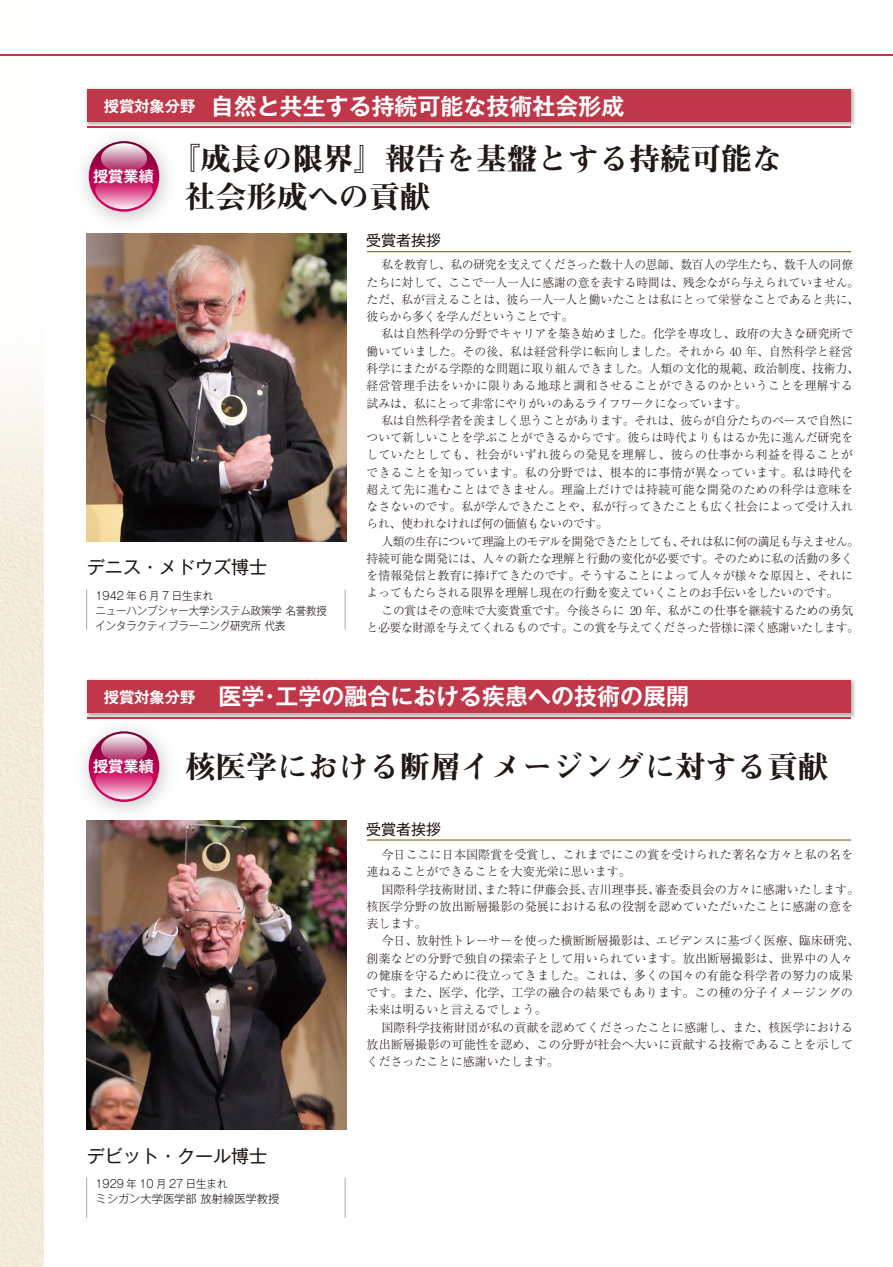
<style>
.page{position:relative;width:893px;height:1267px;background:#fff}
.page>*{position:absolute;margin:0;border:0;box-sizing:border-box;transform-origin:0 0}
.t1{font:30.6px/38.2px "Midashi Min Pro MA31";color:#221815}
.t2{font:700 22.95px "Gothic MB101 Pro De";color:#fff}
.t3{font:18px "Gothic MB101 Pro";color:#221815}
.t4{font:700 15.15px "Gothic MB101 Pro De";color:#fff}
.t5{font:15px "Gothic MB101 Pro";color:#221815}
.t6{font:300 12px/17.2px "Ryumin Pro";color:#221815}
.t7{font:300 12px/17.2px "Ryumin Pro";letter-spacing:-.025em;color:#221815}
.t8{font:300 11.25px/15px "Gothic MB101 Pro";color:#221815;scale:.92 1}
.s1{font-size:15.3px}
</style>
<div class="page">
<img style="left:0;top:372px;width:43px;height:894px">
<img style="left:87px;top:820px;width:259px;height:309px">
<img style="left:87px;top:233px;width:259px;height:308px">
<img style="left:88px;top:88px;width:767px;height:40px">
<div style="left:87px;top:89px;width:763px;height:33px;background:#c03749"></div>
<hr style="left:87px;top:126px;width:763px;height:2px;background:#c03749">
<hr style="left:344px;top:589px;width:1px;height:40px;background:#aaabab">
<hr style="left:86px;top:589px;width:1px;height:40px;background:#aaabab">
<hr style="left:367px;top:251px;width:483px;height:1px;background:#705500">
<img style="left:84px;top:90px;width:132px;height:179px">
<svg style="left:89px;top:141px;width:70px;height:71px"></svg>
<svg style="left:101px;top:143px;width:46px;height:30px"></svg>
<svg style="left:95px;top:174px;width:57px;height:35px;background:#d7568f"></svg>
<img style="left:88px;top:679px;width:767px;height:40px">
<div style="left:87px;top:680px;width:763px;height:33px;background:#c03749"></div>
<hr style="left:87px;top:717px;width:763px;height:1px;background:#c03749">
<hr style="left:344px;top:1177px;width:1px;height:40px;background:#aaabab">
<hr style="left:86px;top:1177px;width:1px;height:40px;background:#aaabab">
<hr style="left:367px;top:839px;width:483px;height:1px;background:#705500">
<img style="left:36px;top:680px;width:180px;height:179px">
<svg style="left:89px;top:731px;width:70px;height:71px"></svg>
<svg style="left:101px;top:733px;width:46px;height:30px"></svg>
<svg style="left:95px;top:764px;width:57px;height:35px;background:#d6558e"></svg>
<hr style="left:0;top:54px;width:892px;height:2px;background:#c03749">
<h2 class="t2" style="left:104px;top:87px;width:522px"><span class="s1">授賞対象分野</span> 自然と共生する持続可能な技術社会形成</h2>
<p class="t4" style="left:93px;top:163px;width:62px">授賞業績</p>
<h1 class="t1" style="left:185px;top:137px;width:598px;text-indent:-15px">『成長の限界』報告を基盤とする持続可能な社会形成への貢献</h1>
<p class="t5" style="left:366px;top:228px;width:76px">受賞者挨拶</p>
<h3 class="t3" style="left:87px;top:552px;width:181px">デニス・メドウズ博士</h3>
<p class="t8" style="left:95px;top:586px;width:253px">1942 年 6 月 7 日生まれ<br>ニューハンプシャー大学システム政策学 名誉教授インタラクティブラーニング研究所 代表</p>
<p class="t6" style="left:366px;top:255px;width:494px;text-indent:15px">私を教育し、私の研究を支えてくださった数十人の恩師、数百人の学生たち、数千人の同僚たちに対して、ここで一人一人に感謝の意を表する時間は、残念ながら与えられていません。ただ、私が言えることは、彼ら一人一人と働いたことは私にとって栄誉なことであると共に、彼らから多くを学んだということです。</p>
<p class="t6" style="left:366px;top:324px;width:493px;text-indent:15px">私は自然科学の分野でキャリアを築き始めました。化学を専攻し、政府の大きな研究所で働いていました。その後、私は経営科学に転向しました。それから 40 年、自然科学と経営科学にまたがる学際的な問題に取り組んできました。人類の文化的規範、政治制度、技術力、経営管理手法をいかに限りある地球と調和させることができるのかということを理解する試みは、私にとって非常にやりがいのあるライフワークになっています。</p>
<p class="t6" style="left:366px;top:410px;width:488px;text-align:justify;text-indent:15px">私は自然科学者を羨ましく思うことがあります。それは、彼らが自分たちのペースで自然について新しいことを学ぶことができるからです。彼らは時代よりもはるか先に進んだ研究をしていたとしても、社会がいずれ彼らの発見を理解し、彼らの仕事から利益を得ることができることを知っています。私の分野では、根本的に事情が異なっています。私は時代を超えて先に進むことはできません。理論上だけでは持続可能な開発のための科学は意味をなさないのです。私が学んできたことや、私が行ってきたことも広く社会によって受け入れられ、使われなければ何の価値もないのです。</p>
<p class="t6" style="left:366px;top:531px;width:493px;text-indent:15px">人類の生存について理論上のモデルを開発できたとしても、それは私に何の満足も与えません。持続可能な開発には、人々の新たな理解と行動の変化が必要です。そのために私の活動の多くを情報発信と教育に捧げてきたのです。そうすることによって人々が様々な原因と、それによってもたらされる限界を理解し現在の行動を変えていくことのお手伝いをしたいのです。</p>
<p class="t7" style="left:366px;top:600px;width:493px;text-indent:15px">この賞はその意味で大変貴重です。今後さらに 20 年、私がこの仕事を継続するための勇気と必要な財源を与えてくれるものです。この賞を与えてくださった皆様に深く感謝いたします。</p>
<h2 class="t2" style="left:104px;top:677px;width:586px"><span class="s1">授賞対象分野</span>　医学・工学の融合における疾患への技術の展開</h2>
<p class="t4" style="left:93px;top:753px;width:62px">授賞業績</p>
<h1 class="t1" style="left:185px;top:744px;width:644px">核医学における断層イメージングに対する貢献</h1>
<p class="t5" style="left:366px;top:816px;width:76px">受賞者挨拶</p>
<p class="t6" style="left:366px;top:845px;width:487px;text-indent:15px">今日ここに日本国際賞を受賞し、これまでにこの賞を受けられた著名な方々と私の名を連ねることができることを大変光栄に思います。</p>
<p class="t6" style="left:366px;top:879px;width:494px;text-indent:15px">国際科学技術財団、また特に伊藤会長、吉川理事長、審査委員会の方々に感謝いたします。核医学分野の放出断層撮影の発展における私の役割を認めていただいたことに感謝の意を表します。</p>
<p class="t6" style="left:366px;top:931px;width:494px;text-indent:15px">今日、放射性トレーサーを使った横断断層撮影は、エビデンスに基づく医療、臨床研究、創薬などの分野で独自の探索子として用いられています。放出断層撮影は、世界中の人々の健康を守るために役立ってきました。これは、多くの国々の有能な科学者の努力の成果です。また、医学、化学、工学の融合の結果でもあります。この種の分子イメージングの未来は明るいと言えるでしょう。</p>
<p class="t6" style="left:366px;top:1017px;width:488px;text-align:justify;text-indent:15px">国際科学技術財団が私の貢献を認めてくださったことに感謝し、また、核医学における放出断層撮影の可能性を認め、この分野が社会へ大いに貢献する技術であることを示してくださったことに感謝いたします。</p>
<h3 class="t3" style="left:87px;top:1140px;width:181px">デビット・クール博士</h3>
<p class="t8" style="left:95px;top:1174px;width:201px">1929 年 10 月 27 日生まれ<br>ミシガン大学医学部 放射線医学教授</p>
</div>
